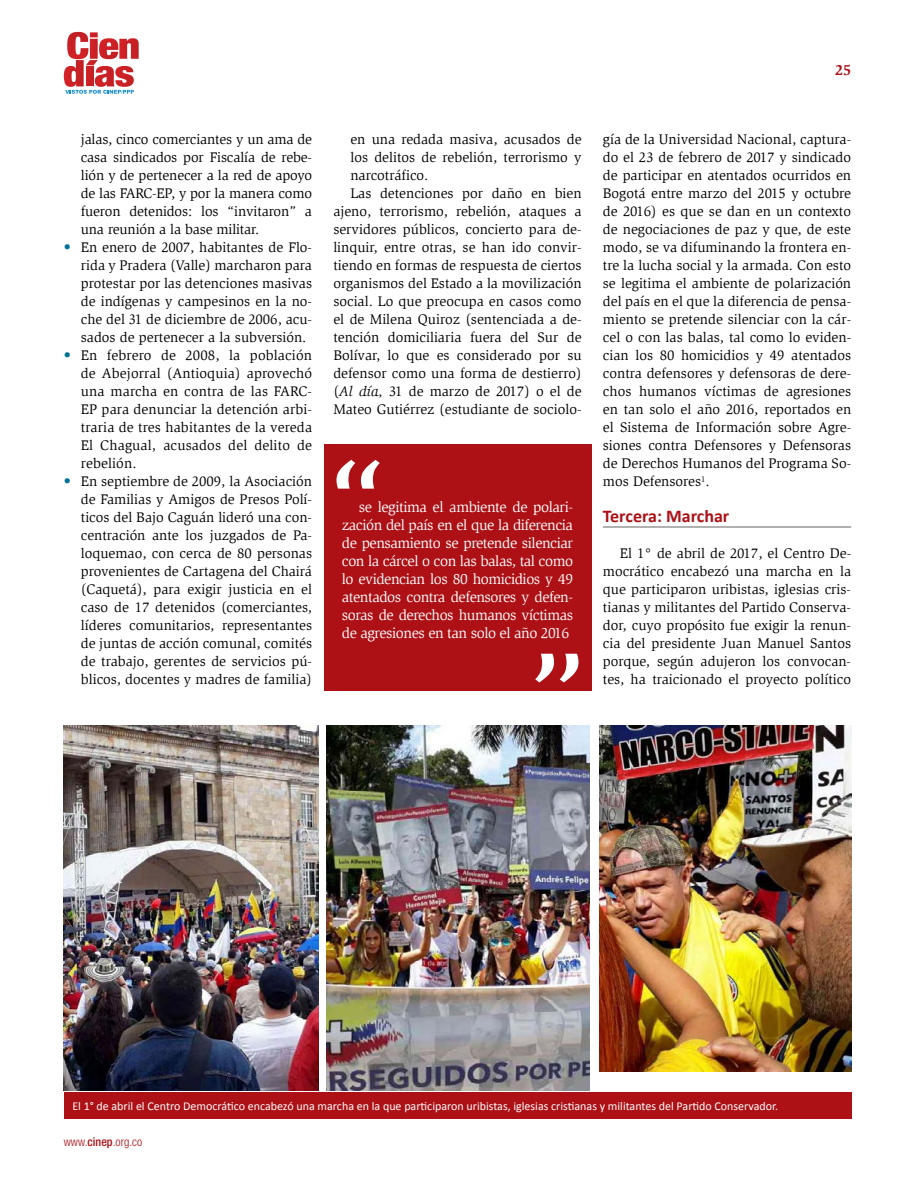
<style>
.page{position:relative;width:915px;height:1187px;background:#fff}
.page>*{position:absolute;margin:0;border:0;box-sizing:border-box;transform-origin:0 0}
.t1{font:700 18px "Calibri";color:#ad1015}
.t2{font:15px/18px "Slimbach Std";letter-spacing:-.03em;color:#fff;text-align:justify}
.t3{font:700 15px "Slimbach Std";color:#ad1015}
.t4{font:14.25px/18px "Slimbach Std";color:#000;text-align:justify}
.t5{font:12px "Calibri";color:#fff}
.t6{font:300 condensed 12px "Helvetica Neue LT Std";color:#ad1015}
.s1{color:#007298}
.s2{font-style:italic}
.s3{font-weight:500}
</style>
<div class="page">
<svg style="left:64px;top:32px;width:75px;height:62px"></svg>
<hr style="left:602px;top:526px;width:248px;height:1px;background:#636466">
<div style="left:323px;top:444px;width:268px;height:247px;background:#ad1015"></div>
<svg style="left:336px;top:460px;width:43px;height:28px"></svg>
<svg style="left:535px;top:653px;width:43px;height:29px"></svg>
<img style="left:64px;top:725px;width:254px;height:365px">
<img style="left:599px;top:725px;width:251px;height:345px">
<img style="left:326px;top:725px;width:263px;height:365px">
<div style="left:64px;top:1092px;width:786px;height:26px;background:#ad1015"></div>
<p class="t3" style="left:834px;top:61px;width:18px">25</p>
<p class="t4" style="left:81px;top:130px;width:233px">jalas, cinco comerciantes y un ama de casa sindicados por Fiscalía de rebe&shy;lión y de pertenecer a la red de apoyo de las FARC-EP, y por la manera como fueron detenidos: los “invitaron” a una reunión a la base militar.</p>
<p class="t4" style="left:81px;top:238px;width:233px;text-indent:-17px"><span class="s1">•</span> En enero de 2007, habitantes de Flo&shy;rida y Pradera (Valle) marcharon para protestar por las detenciones masivas de indígenas y campesinos en la no&shy;che del 31 de diciembre de 2006, acu&shy;sados de pertenecer a la subversión.</p>
<p class="t4" style="left:81px;top:346px;width:233px;text-indent:-17px"><span class="s1">•</span> En febrero de 2008, la población de Abejorral (Antioquia) aprovechó una marcha en contra de las FARC-EP para denunciar la detención arbi&shy;traria de tres habitantes de la vereda El Chagual, acusados del delito de rebelión.</p>
<p class="t4" style="left:81px;top:472px;width:233px;text-indent:-17px"><span class="s1">•</span> En septiembre de 2009, la Asociación de Familias y Amigos de Presos Polí&shy;ticos del Bajo Caguán lideró una con&shy;centración ante los juzgados de Pa&shy;loquemao, con cerca de 80 personas provenientes de Cartagena del Chairá (Caquetá), para exigir justicia en el caso de 17 detenidos (comerciantes, líderes comunitarios, representantes de juntas de acción comunal, comités de trabajo, gerentes de servicios pú&shy;blicos, docentes y madres de familia)</p>
<p class="t4" style="left:350px;top:130px;width:233px">en una redada masiva, acusados de</p>
<p class="t4" style="left:350px;top:148px;width:233px">los delitos de rebelión, terrorismo y</p>
<p class="t4" style="left:350px;top:166px;width:80px">narcotráfico.</p>
<p class="t4" style="left:350px;top:184px;width:233px">Las detenciones por daño en bien</p>
<p class="t4" style="left:333px;top:202px;width:250px">ajeno, terrorismo, rebelión, ataques a</p>
<p class="t4" style="left:333px;top:220px;width:250px">servidores públicos, concierto para de-</p>
<p class="t4" style="left:333px;top:238px;width:250px">linquir, entre otras, se han ido convir-</p>
<p class="t4" style="left:333px;top:256px;width:250px">tiendo en formas de respuesta de ciertos</p>
<p class="t4" style="left:333px;top:274px;width:250px">organismos del Estado a la movilización</p>
<p class="t4" style="left:333px;top:292px;width:250px">social. Lo que preocupa en casos como</p>
<p class="t4" style="left:333px;top:310px;width:250px">el de Milena Quiroz (sentenciada a de-</p>
<p class="t4" style="left:333px;top:328px;width:250px">tención domiciliaria fuera del Sur de</p>
<p class="t4" style="left:333px;top:346px;width:250px">Bolívar, lo que es considerado por su</p>
<p class="t4" style="left:333px;top:364px;width:250px">defensor como una forma de destierro)</p>
<p class="t4" style="left:333px;top:382px;width:250px">(<span class="s2">Al día,</span> 31 de marzo de 2017) o el de</p>
<p class="t4" style="left:333px;top:400px;width:250px">Mateo Gutiérrez (estudiante de sociolo-</p>
<p class="t2" style="left:342px;top:498px;width:233px;text-indent:17px">se legitima el ambiente de polari&shy;zación del país en el que la diferencia de pensamiento se pretende silenciar con la cárcel o con las balas, tal como lo evidencian los 80 homicidios y 49 atentados contra defensores y defen&shy;soras de derechos humanos víctimas de agresiones en tan solo el año 2016</p>
<p class="t4" style="left:602px;top:130px;width:250px">gía de la Universidad Nacional, captura&shy;do el 23 de febrero de 2017 y sindicado de participar en atentados ocurridos en Bogotá entre marzo del 2015 y octubre de 2016) es que se dan en un contexto de negociaciones de paz y que, de este modo, se va difuminando la frontera en&shy;tre la lucha social y la armada. Con esto se legitima el ambiente de polarización del país en el que la diferencia de pensa&shy;miento se pretende silenciar con la cár&shy;cel o con las balas, tal como lo eviden&shy;cian los 80 homicidios y 49 atentados contra defensores y defensoras de dere&shy;chos humanos víctimas de agresiones en tan solo el año 2016, reportados en el Sistema de Información sobre Agre&shy;siones contra Defensores y Defensoras de Derechos Humanos del Programa So&shy;mos Defensores<sup>1</sup>.</p>
<p class="t1" style="left:602px;top:505px;width:128px">Tercera: Marchar</p>
<p class="t4" style="left:602px;top:544px;width:250px;text-indent:17px">El 1° de abril de 2017, el Centro De&shy;mocrático encabezó una marcha en la que participaron uribistas, iglesias cris&shy;tianas y militantes del Partido Conserva&shy;dor, cuyo propósito fue exigir la renun&shy;cia del presidente Juan Manuel Santos porque, según adujeron los convocan&shy;tes, ha traicionado el proyecto político</p>
<p class="t5" style="left:72px;top:1098px;width:707px">El 1° de abril el Centro Democrático encabezó una marcha en la que participaron uribistas, iglesias cristianas y militantes del Partido Conservador.</p>
<p class="t6" style="left:64px;top:1134px;width:80px">www.<span class="s3">cinep</span>.org.co</p>
</div>
